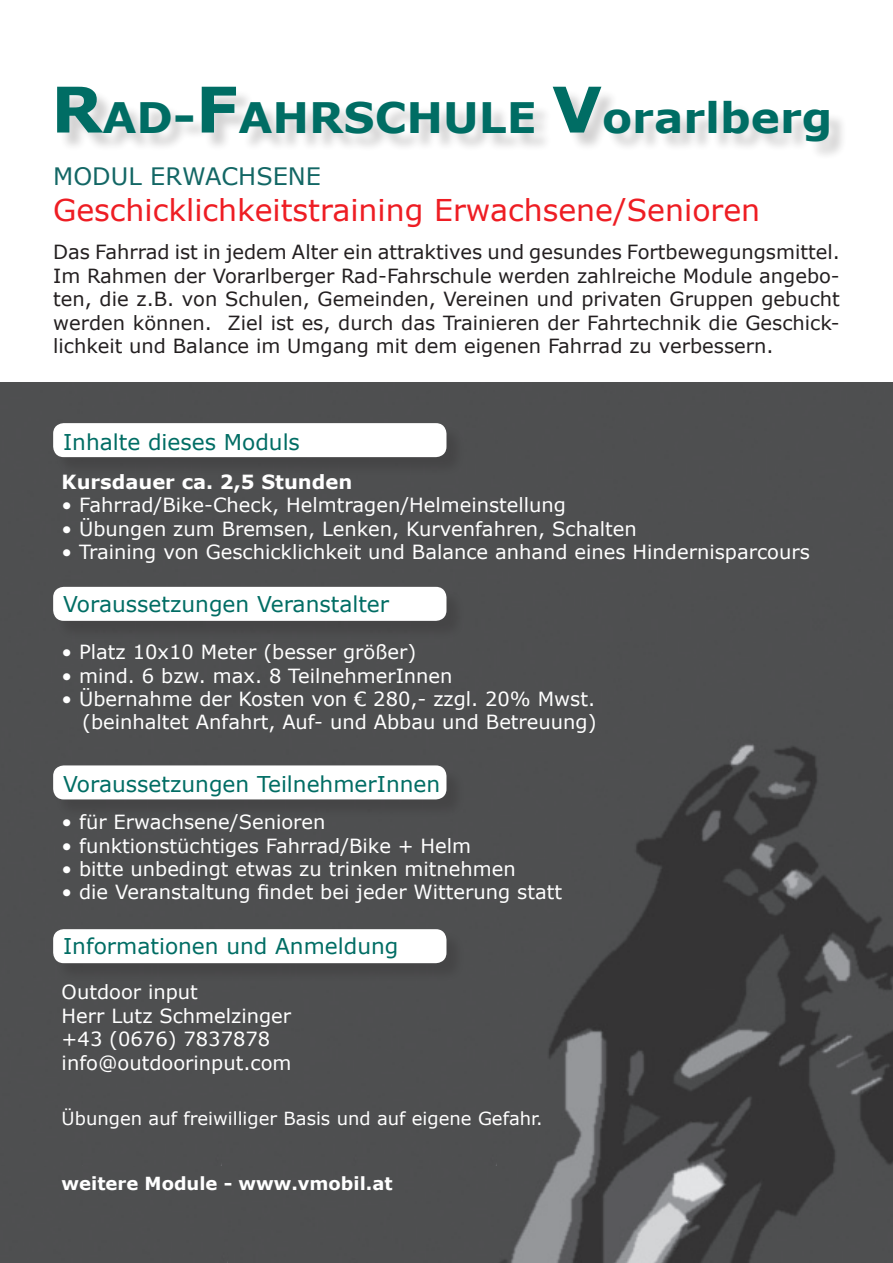
<style>
.page{position:relative;width:893px;height:1263px;background:#fff}
.page>*{position:absolute;margin:0;border:0;box-sizing:border-box;transform-origin:0 0}
.t1{font:700 42px "Verdana";color:#006d64;scale:1.05 1}
.t2{font:30px "Verdana";color:#ee1d23}
.t3{font:24px "Verdana";color:#136765}
.t4{font:21.75px "Verdana";color:#006d64}
.t5{font:19.5px/23.4px "Verdana";color:#fff;text-align:right}
.t6{font:19.5px/23.4px "Verdana";color:#231f20;text-align:justify}
.t7{font:700 19.5px "Verdana";color:#fff}
.t8{font:18px "Verdana";color:#fff}
.t9{font:700 18px "Verdana";color:#fff}
.s1{font-size:63px}
.s2{font-size:45px}
</style>
<div class="page">
<div style="left:0;top:1165px;width:89px;height:98px;background:#4e4f50"></div>
<div style="left:227px;top:1165px;width:131px;height:98px;background:#4e4f50"></div>
<img style="left:358px;top:472px;width:535px;height:791px">
<div style="left:89px;top:1165px;width:138px;height:98px;background:#4e4f50"></div>
<div style="left:0;top:383px;width:496px;height:782px;background:#4e4f50"></div>
<div style="left:495px;top:383px;width:139px;height:100px;background:#4e4f50"></div>
<div style="left:634px;top:383px;width:138px;height:119px;background:#4e4f50"></div>
<div style="left:755px;top:383px;width:138px;height:89px;background:#4e4f50"></div>
<div style="left:60px;top:89px;width:787px;height:71px;background:#231f20;opacity:.2"></div>
<div style="left:55px;top:425px;width:410px;height:51px;background:#49494a"></div>
<div style="left:53px;top:423px;width:393px;height:34px;background:#fff;border-radius:11px"></div>
<div style="left:55px;top:768px;width:410px;height:50px;background:#49494a"></div>
<div style="left:53px;top:765px;width:393px;height:34px;background:#fff;border-radius:11px"></div>
<div style="left:55px;top:931px;width:410px;height:51px;background:#49494a"></div>
<div style="left:53px;top:929px;width:393px;height:34px;background:#fff;border-radius:11px"></div>
<div style="left:55px;top:589px;width:410px;height:51px;background:#484849"></div>
<div style="left:53px;top:587px;width:393px;height:34px;background:#fff;border-radius:11px"></div>
<h1 class="t1" style="left:51px;top:90px;width:746px"><span class="s1">R</span>AD<span class="s2">-</span><span class="s1">F</span>AHRSCHULE <span class="s1">V</span>orarlberg</h1>
<p class="t3" style="left:53px;top:160px;width:269px">MODUL ERWACHSENE</p>
<h2 class="t2" style="left:53px;top:189px;width:709px">Geschicklichkeitstraining Erwachsene/Senioren</h2>
<p class="t6" style="left:53px;top:240px;width:788px">Das Fahrrad ist in jedem Alter ein attraktives und gesundes Fortbewegungsmittel.<br>Im Rahmen der Vorarlberger Rad-Fahrschule werden zahlreiche Module angebo&shy;ten, die z.B. von Schulen, Gemeinden, Vereinen und privaten Gruppen gebucht werden können. Ziel ist es, durch das Trainieren der Fahrtechnik die Geschick&shy;lichkeit und Balance im Umgang mit dem eigenen Fahrrad zu verbessern.</p>
<p class="t4" style="left:63px;top:427px;width:238px">Inhalte dieses Moduls</p>
<p class="t7" style="left:62px;top:469px;width:292px">Kursdauer ca. 2,5 Stunden</p>
<p class="t5" style="left:62px;top:493px;width:506px">• Fahrrad/Bike-Check, Helmtragen/Helmeinstellung</p>
<p class="t5" style="left:62px;top:517px;width:577px">• Übungen zum Bremsen, Lenken, Kurvenfahren, Schalten</p>
<p class="t5" style="left:62px;top:540px;width:750px">• Training von Geschicklichkeit und Balance anhand eines Hindernisparcours</p>
<p class="t4" style="left:63px;top:589px;width:328px">Voraussetzungen Veranstalter</p>
<p class="t5" style="left:62px;top:640px;width:356px">• Platz 10x10 Meter (besser größer)</p>
<p class="t5" style="left:62px;top:663px;width:392px">• mind. 6 bzw. max. 8 TeilnehmerInnen</p>
<p class="t5" style="left:62px;top:687px;width:536px">• Übernahme der Kosten von € 280,- zzgl. 20% Mwst. (beinhaltet Anfahrt, Auf- und Abbau und Betreuung)</p>
<p class="t4" style="left:63px;top:769px;width:379px">Voraussetzungen TeilnehmerInnen</p>
<p class="t5" style="left:62px;top:810px;width:265px">• für Erwachsene/Senioren</p>
<p class="t5" style="left:62px;top:834px;width:411px">• funktionstüchtiges Fahrrad/Bike + Helm</p>
<p class="t5" style="left:62px;top:857px;width:456px">• bitte unbedingt etwas zu trinken mitnehmen</p>
<p class="t5" style="left:62px;top:880px;width:502px">• die Veranstaltung findet bei jeder Witterung statt</p>
<p class="t4" style="left:63px;top:931px;width:337px">Informationen und Anmeldung</p>
<p class="t5" style="left:62px;top:980px;width:231px;text-align:left">Outdoor input<br>Herr Lutz Schmelzinger +43 (0676) 7837878 info@outdoorinput.com</p>
<p class="t8" style="left:62px;top:1106px;width:483px">Übungen auf freiwilliger Basis und auf eigene Gefahr.</p>
<p class="t9" style="left:62px;top:1171px;width:332px">weitere Module - www.vmobil.at</p>
</div>
